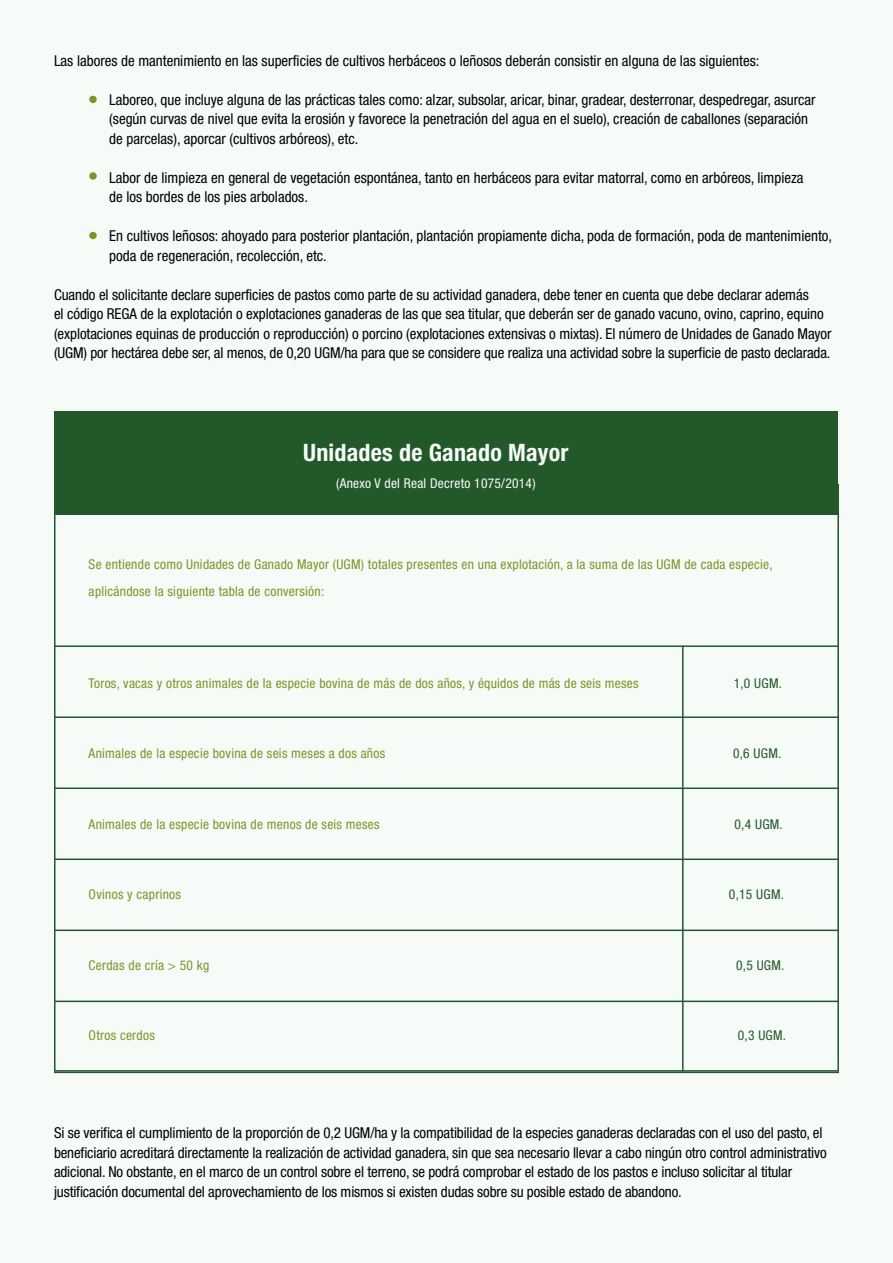
<style>
.page{position:relative;width:893px;height:1263px;background:#f7fbf8}
.page>*{position:absolute;margin:0;border:0;box-sizing:border-box;transform-origin:0 0}
.t1{font:700 condensed 24px "Helvetica Neue";letter-spacing:.01em;color:#f7fbf8}
.t2{font:condensed 15px/19.5px "Helvetica Neue";letter-spacing:-.005em;color:#000}
.t3{font:condensed 13.5px/27px "Helvetica Neue";letter-spacing:.02em;color:#809327}
.t4{font:condensed 13.5px "Helvetica Neue";letter-spacing:.02em;color:#23582a}
.t5{font:condensed 13.5px "Helvetica Neue";letter-spacing:.02em;color:#f7fbf8}
</style>
<div class="page">
<div style="left:89px;top:96px;width:8px;height:7px;background:#809327;border-radius:50%"></div>
<div style="left:89px;top:172px;width:8px;height:8px;background:#809327;border-radius:50%"></div>
<div style="left:89px;top:232px;width:8px;height:7px;background:#809327;border-radius:50%"></div>
<div style="left:54px;top:411px;width:783px;height:103px;background:#23582a"></div>
<hr style="left:54px;top:1071px;width:785px;height:2px;background:#23582a">
<hr style="left:54px;top:858px;width:785px;height:2px;background:#23582a">
<hr style="left:54px;top:929px;width:785px;height:2px;background:#23582a">
<hr style="left:54px;top:1000px;width:785px;height:2px;background:#23582a">
<hr style="left:54px;top:787px;width:785px;height:2px;background:#23582a">
<hr style="left:54px;top:716px;width:785px;height:2px;background:#23582a">
<hr style="left:54px;top:645px;width:785px;height:2px;background:#23582a">
<hr style="left:682px;top:645px;width:2px;height:426px;background:#23582a">
<p class="t2" style="left:54px;top:51px;width:707px">Las labores de mantenimiento en las superficies de cultivos herbáceos o leñosos deberán consistir en alguna de las siguientes:</p>
<p class="t2" style="left:109px;top:90px;width:708px">Laboreo, que incluye alguna de las prácticas tales como: alzar, subsolar, aricar, binar, gradear, desterronar, despedregar, asurcar (según curvas de nivel que evita la erosión y favorece la penetración del agua en el suelo), creación de caballones (separación de parcelas), aporcar (cultivos arbóreos), etc.</p>
<p class="t2" style="left:109px;top:168px;width:696px">Labor de limpieza en general de vegetación espontánea, tanto en herbáceos para evitar matorral, como en arbóreos, limpieza de los bordes de los pies arbolados.</p>
<p class="t2" style="left:109px;top:226px;width:724px">En cultivos leñosos: ahoyado para posterior plantación, plantación propiamente dicha, poda de formación, poda de mantenimiento, poda de regeneración, recolección, etc.</p>
<p class="t2" style="left:54px;top:285px;width:779px">Cuando el solicitante declare superficies de pastos como parte de su actividad ganadera, debe tener en cuenta que debe declarar además<br>el código REGA de la explotación o explotaciones ganaderas de las que sea titular, que deberán ser de ganado vacuno, ovino, caprino, equino (explotaciones equinas de producción o reproducción) o porcino (explotaciones extensivas o mixtas). El número de Unidades de Ganado Mayor (UGM) por hectárea debe ser, al menos, de 0,20 UGM/ha para que se considere que realiza una actividad sobre la superficie de pasto declarada.</p>
<h1 class="t1" style="left:303px;top:438px;width:267px">Unidades de Ganado Mayor</h1>
<p class="t5" style="left:336px;top:475px;width:201px">(Anexo V del Real Decreto 1075/2014)</p>
<p class="t3" style="left:89px;top:551px;width:685px">Se entiende como Unidades de Ganado Mayor (UGM) totales presentes en una explotación, a la suma de las UGM de cada especie, aplicándose la siguiente tabla de conversión:</p>
<p class="t3" style="left:89px;top:669px;width:551px">Toros, vacas y otros animales de la especie bovina de más de dos años, y équidos de más de seis meses</p>
<p class="t4" style="left:734px;top:675px;width:50px">1,0 UGM.</p>
<p class="t3" style="left:89px;top:740px;width:298px">Animales de la especie bovina de seis meses a dos años</p>
<p class="t4" style="left:733px;top:745px;width:50px">0,6 UGM.</p>
<p class="t3" style="left:89px;top:810px;width:293px">Animales de la especie bovina de menos de seis meses</p>
<p class="t4" style="left:734px;top:816px;width:50px">0,4 UGM.</p>
<p class="t3" style="left:89px;top:881px;width:94px">Ovinos y caprinos</p>
<p class="t4" style="left:729px;top:886px;width:57px">0,15 UGM.</p>
<p class="t3" style="left:89px;top:951px;width:122px">Cerdas de cría &gt; 50 kg</p>
<p class="t4" style="left:736px;top:957px;width:50px">0,5 UGM.</p>
<p class="t3" style="left:89px;top:1022px;width:68px">Otros cerdos</p>
<p class="t4" style="left:738px;top:1027px;width:50px">0,3 UGM.</p>
<p class="t2" style="left:54px;top:1123px;width:774px">Si se verifica el cumplimiento de la proporción de 0,2 UGM/ha y la compatibilidad de la especies ganaderas declaradas con el uso del pasto, el beneficiario acreditará directamente la realización de actividad ganadera, sin que sea necesario llevar a cabo ningún otro control administrativo adicional. No obstante, en el marco de un control sobre el terreno, se podrá comprobar el estado de los pastos e incluso solicitar al titular justificación documental del aprovechamiento de los mismos si existen dudas sobre su posible estado de abandono.</p>
</div>
